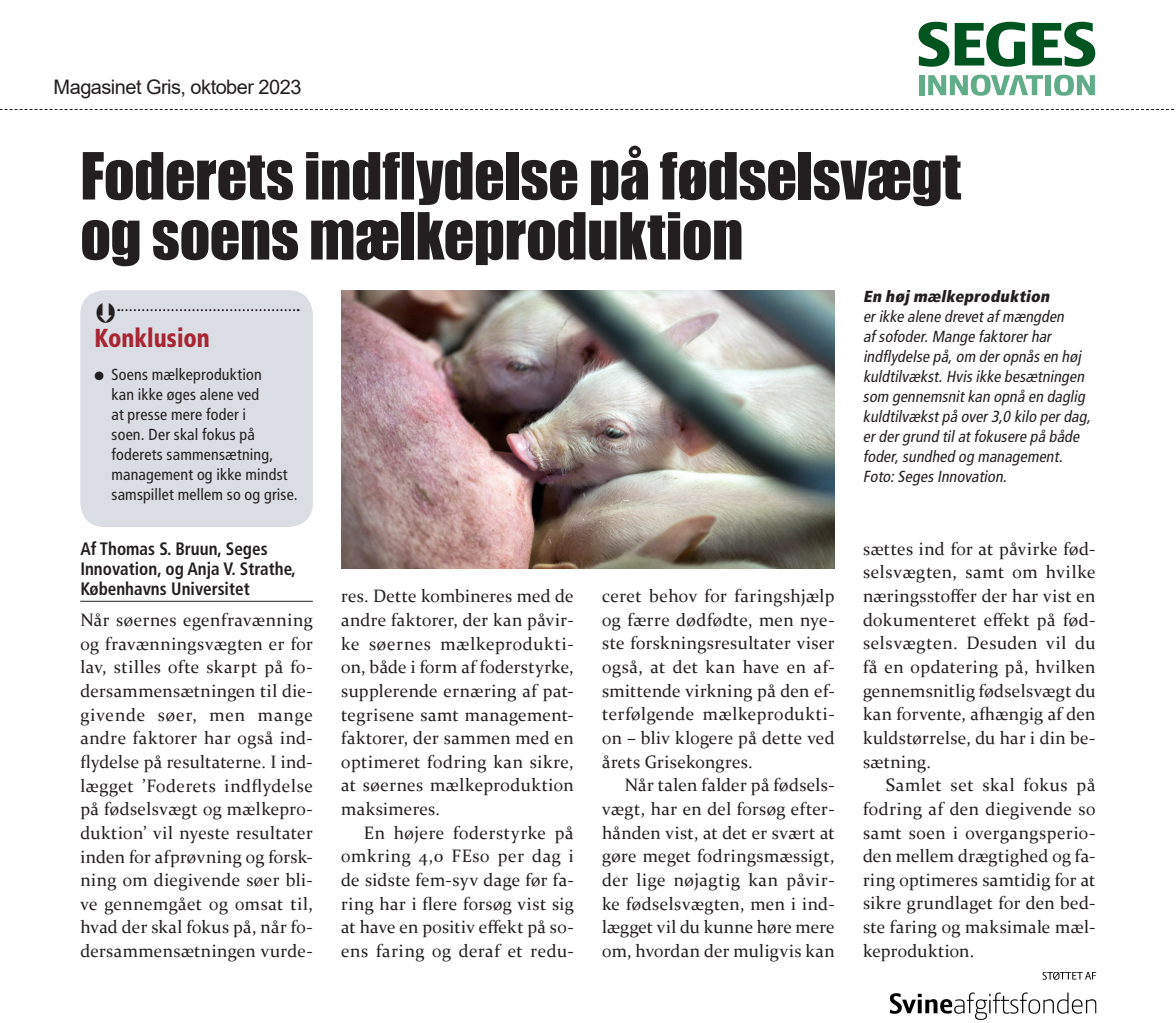
<style>
.page{position:relative;width:1176px;height:1023px;background:#fff}
.page>*{position:absolute;margin:0;border:0;box-sizing:border-box;transform-origin:0 0}
.Rubrik_30{font:60px/60px "Impact";letter-spacing:-.005em;color:#231f20}
.t1{font:900 condensed 26px "Frutiger LT Std";color:#a82634;scale:.9 1}
.t2{font:20px "Arial";letter-spacing:-.025em;color:#231f20}
.Brød{font:18px/23.6px "Constantia";letter-spacing:.015em;color:#231f20;text-align:justify}
.Brød_start{font:18px/23.6px "Constantia";letter-spacing:.025em;color:#231f20;text-align:justify}
.Byline{font:700 condensed 18px/20px "Frutiger LT Std";color:#231f20;scale:.95 1}
.Billedtekst{font:italic condensed 16px/20px "Frutiger LT Std";color:#231f20}
.t3{font:condensed 16px/20px "Frutiger LT Std";letter-spacing:.015em;color:#231f20}
.s1{font-weight:900}
</style>
<div class="page">
<hr style="left:80px;top:600px;width:233px;height:1px;background:#231f20">
<img style="left:341px;top:290px;width:493px;height:279px">
<svg style="left:0;top:109px;width:1174px;height:1px"></svg>
<div style="left:80px;top:290px;width:233px;height:237px;background:#dadde3;border-radius:24px"></div>
<svg style="left:918px;top:22px;width:107px;height:45px"></svg>
<svg style="left:1032px;top:22px;width:63px;height:45px"></svg>
<div style="left:918px;top:75px;width:6px;height:20px;background:#62ad89"></div>
<svg style="left:928px;top:75px;width:115px;height:21px"></svg>
<div style="left:1045px;top:75px;width:6px;height:20px;background:#62ad89"></div>
<svg style="left:1054px;top:75px;width:40px;height:21px"></svg>
<img style="left:889px;top:972px;width:208px;height:47px">
<svg style="left:117px;top:309px;width:182px;height:3px"></svg>
<p class="t2" style="left:54px;top:73px;width:249px">Magasinet Gris, oktober 2023</p>
<p class="Rubrik_30" style="left:80px;top:144px;width:882px">Foderets indflydelse på fødselsvægt og soens mælkeproduktion</p>
<p class="Billedtekst" style="left:863px;top:287px;width:232px"><span class="s1">En høj mælkeproduktion </span>erikke alene drevetafmængden afsofoder.Mange faktorerhar indflydelse på,om deropnåsen høj kuldtilvækst.Hvisikke besætningen som gennemsnitkan opnå en daglig kuldtilvækstpå over3,0 kilo perdag, erdergrund tilatfokusere på både foder,sundhed og management.<br>Foto:SegesInnovation.</p>
<p class="t1" style="left:94px;top:322px;width:130px">Konklusion</p>
<p class="t3" style="left:111px;top:365px;width:188px;text-indent:-17px">● Soens mælkeproduktion<br>kan ikke øges alene ved<br>at presse mere foder i<br>soen. Der skal fokus på foderets sammensætning, management og ikke mindst samspillet mellem so og grise.</p>
<p class="Byline" style="left:80px;top:539px;width:229px">Af Thomas S. Bruun, Seges<br>Innovation, og Anja V. Strathe,<br>Københavns Universitet</p>
<p class="Brød_start" style="left:80px;top:607px;width:234px">Når søernes egenfravænning og fravænningsvægten er for lav, stilles ofte skarpt på fo&shy;dersammensætningen til die&shy;givende søer, men mange andre faktorer har også ind&shy;flydelse på resultaterne. I ind&shy;lægget ’Foderets indflydelse på fødselsvægt og mælkepro&shy;duktion’ vil nyeste resultater inden for afprøvning og forsk&shy;ning om diegivende søer bli&shy;ve gennemgået og omsat til, hvad der skal fokus på, når fo&shy;dersammensætningen vurde-</p>
<p class="Brød_start" style="left:341px;top:583px;width:234px">res. Dette kombineres med de andre faktorer, der kan påvir&shy;ke søernes mælkeprodukti&shy;on, både i form af foderstyrke, supplerende ernæring af pat&shy;tegrisene samt management&shy;faktorer, der sammen med en optimeret fodring kan sikre, at søernes mælkeproduktion maksimeres.</p>
<p class="Brød" style="left:341px;top:820px;width:234px;text-indent:23px">En højere foderstyrke på omkring 4,0 FEso per dag i de sidste fem-syv dage før fa&shy;ring har i flere forsøg vist sig at have en positiv effekt på so&shy;ens faring og deraf et redu-</p>
<p class="Brød" style="left:602px;top:583px;width:234px">ceret behov for faringshjælp og færre dødfødte, men nye&shy;ste forskningsresultater viser også, at det kan have en af&shy;smittende virkning på den ef&shy;terfølgende mælkeprodukti&shy;on – bliv klogere på dette ved årets Grisekongres.</p>
<p class="Brød" style="left:602px;top:772px;width:234px;text-indent:23px">Når talen falder på fødsels&shy;vægt, har en del forsøg efter&shy;hånden vist, at det er svært at gøre meget fodringsmæssigt, der lige nøjagtig kan påvir&shy;ke fødselsvægten, men i ind&shy;lægget vil du kunne høre mere om, hvordan der muligvis kan</p>
<p class="Brød" style="left:863px;top:536px;width:234px">sættes ind for at påvirke fød&shy;selsvægten, samt om hvilke næringsstoffer der har vist en dokumenteret effekt på fød&shy;selsvægten. Desuden vil du få en opdatering på, hvilken gennemsnitlig fødselsvægt du kan forvente, afhængig af den kuldstørrelse, du har i din be&shy;sætning.</p>
<p class="Brød" style="left:863px;top:772px;width:234px;text-indent:23px">Samlet set skal fokus på fodring af den diegivende so samt soen i overgangsperio&shy;den mellem drægtighed og fa&shy;ring optimeres samtidig for at sikre grundlaget for den bed&shy;ste faring og maksimale mæl&shy;keproduktion.</p>
</div>
